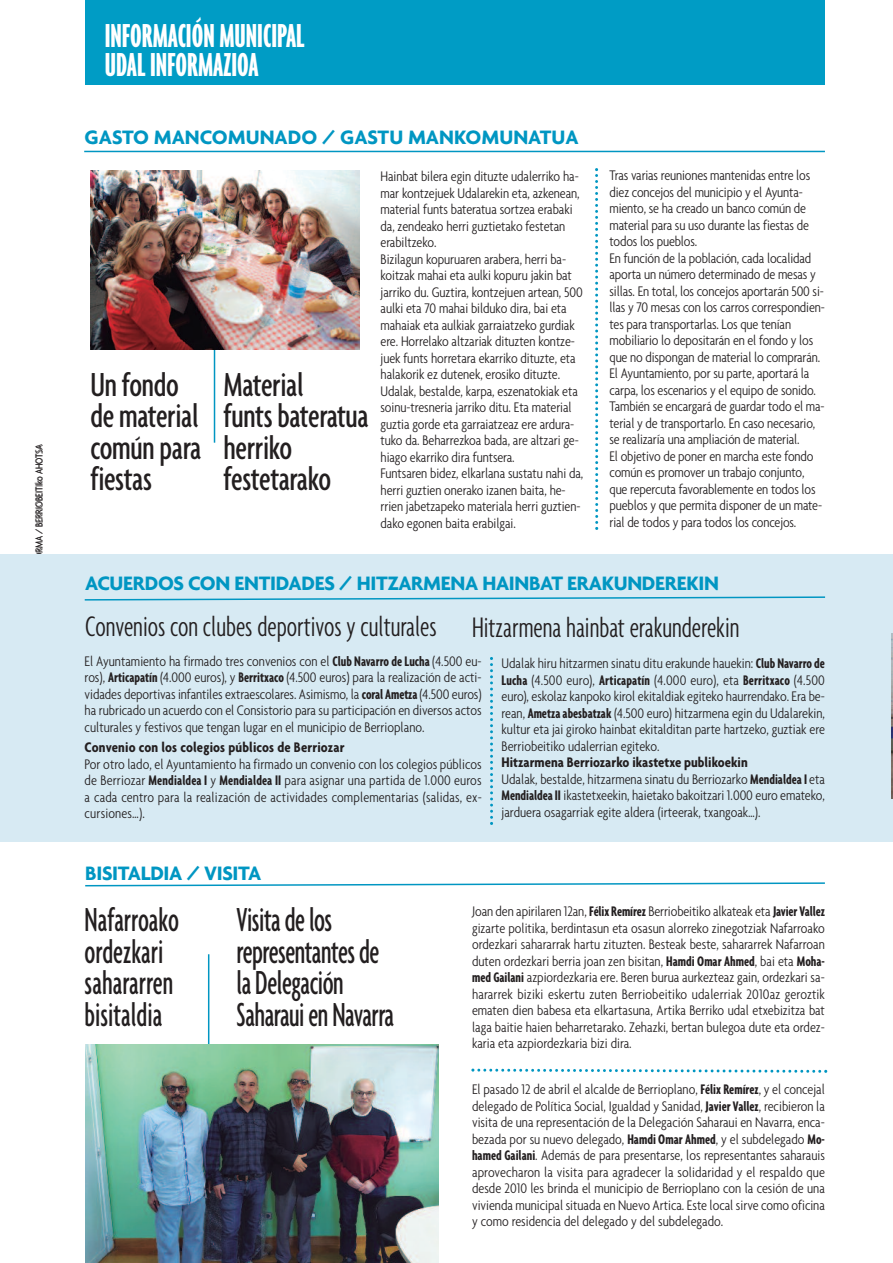
<style>
.page{position:relative;width:893px;height:1263px;background:#fff}
.page>*{position:absolute;margin:0;border:0;box-sizing:border-box;transform-origin:0 0}
.t1{font:500 extra-condensed 36px/31.5px "Agenda";letter-spacing:-.01em;color:#231f20;scale:.86 1}
.t2{font:500 extra-condensed 36px/31.5px "Agenda";letter-spacing:-.01em;color:#231f20}
.t3{font:700 ultra-condensed 36px/28.5px "Agenda";color:#fff}
.t4{font:300 extra-condensed 30.6px "Agenda";color:#231f20}
.t5{font:700 21px "Agenda";letter-spacing:-.015em;color:#0096c2}
.t6{font:300 condensed 15px/16.5px "Agenda";letter-spacing:-.005em;color:#231f20;text-align:justify}
.t7{font:700 condensed 15px "Agenda";letter-spacing:.01em;color:#231f20}
.t8{font:300 condensed 10.5px "Agenda";color:#231f20}
.s1{font-weight:700;font-stretch:extra-condensed}
.s2{font-weight:700}
</style>
<div class="page">
<div style="left:85px;top:0;width:740px;height:85px;background:#009cc5"></div>
<div style="left:0;top:554px;width:893px;height:287px;background:#d7eaf3"></div>
<hr style="left:208px;top:954px;width:1px;height:129px;background:#0096c2">
<svg style="left:85px;top:882px;width:740px;height:5px"></svg>
<hr style="left:84px;top:151px;width:741px;height:1px;background:#0096c2">
<hr style="left:214px;top:348px;width:1px;height:95px;background:#0096c2">
<svg style="left:84px;top:596px;width:742px;height:5px"></svg>
<svg style="left:490px;top:657px;width:3px;height:168px"></svg>
<svg style="left:471px;top:1068px;width:357px;height:5px"></svg>
<img style="left:85px;top:1045px;width:353px;height:218px">
<svg style="left:595px;top:168px;width:3px;height:362px"></svg>
<img style="left:90px;top:171px;width:270px;height:179px">
<img style="left:892px;top:633px;width:1px;height:165px">
<p class="t8" style="left:33px;top:623px;width:180px;rotate:-90deg">BERRIOPLANO INFORMA / BERRIOBEITIko AHOTSA</p>
<h1 class="t3" style="left:105px;top:21px;width:201px">INFORMACIÓN MUNICIPAL<br>UDAL INFORMAZIOA</h1>
<h3 class="t5" style="left:85px;top:124px;width:496px">GASTO MANCOMUNADO / GASTU MANKOMUNATUA</h3>
<h1 class="t2" style="left:90px;top:367px;width:112px">Unfondo de material comúnpara fiestas</h1>
<h1 class="t2" style="left:224px;top:367px;width:146px">Material funtsbateratua herriko festetarako</h1>
<p class="t6" style="left:381px;top:168px;width:204px;text-align:left">Hainbat bilera egin dituzte udalerriko ha&shy;mar kontzejuek Udalarekin eta, azkenean, material funts bateratua sortzea erabaki da, zendeako herri guztietako festetan erabiltzeko.<br>Bizilagun kopuruaren arabera, herri ba&shy;koitzak mahai eta aulki kopuru jakin bat jarriko du. Guztira, kontzejuen artean, 500 aulki eta 70 mahai bilduko dira, bai eta mahaiak eta aulkiak garraiatzeko gurdiak ere. Horrelako altzariak dituzten kontze&shy;juek funts horretara ekarriko dituzte, eta halakorik ez dutenek, erosiko dituzte.<br>Udalak, bestalde, karpa, eszenatokiak eta soinu-tresneria jarriko ditu. Eta material guztia gorde eta garraiatzeaz ere ardura&shy;tuko da. Beharrezkoa bada, are altzari ge&shy;hiago ekarriko dira funtsera.<br>Funtsaren bidez, elkarlana sustatu nahi da, herri guztien onerako izanen baita, he&shy;rrien jabetzapeko materiala herri guztien&shy;dako egonen baita erabilgai.</p>
<p class="t6" style="left:610px;top:167px;width:217px;text-align:left">Tras varias reuniones mantenidas entre los diez concejos del municipio y el Ayunta&shy;miento, se ha creado un banco común de material para su uso durante las fiestas de todos los pueblos.<br>En función de la población, cada localidad aporta un número determinado de mesas y sillas. En total, los concejos aportarán 500 si&shy;llas y 70 mesas con los carros correspondien&shy;tes para transportarlas. Los que tenían mobiliario lo depositarán en el fondo y los que no dispongan de material lo comprarán.<br>El Ayuntamiento, por su parte, aportará la carpa, los escenarios y el equipo de sonido.<br>También se encargará de guardar todo el ma&shy;terial y de transportarlo. En caso necesario, se realizaría una ampliación de material.<br>El objetivo de poner en marcha este fondo común es promover un trabajo conjunto, que repercuta favorablemente en todos los pueblos y que permita disponer de un mate&shy;rial de todos y para todos los concejos.</p>
<h3 class="t5" style="left:85px;top:570px;width:635px">ACUERDOS CON ENTIDADES / HITZARMENA HAINBAT ERAKUNDEREKIN</h3>
<h2 class="t4" style="left:85px;top:608px;width:353px">Convenios con clubes deportivos y culturales</h2>
<p class="t6" style="left:85px;top:652px;width:398px">El Ayuntamiento ha firmado tres convenios con el <span class="s1">Club Navarro de Lucha</span> (4.500 eu&shy;ros), <span class="s1">Articapatín</span> (4.000 euros), y <span class="s1">Berritxaco</span> (4.500 euros) para la realización de acti&shy;vidades deportivas infantiles extraescolares. Asimismo, la <span class="s1">coralAmetza</span>(4.500 euros) ha rubricado un acuerdo con el Consistorio para su participación en diversos actos culturales y festivos que tengan lugar en el municipio de Berrioplano.</p>
<p class="t7" style="left:85px;top:738px;width:261px">Convenio con los colegios públicos de Berriozar</p>
<p class="t6" style="left:85px;top:755px;width:399px">Por otro lado, el Ayuntamiento ha firmado un convenio con los colegios públicos de Berriozar <span class="s1">Mendialdea I</span> y <span class="s1">Mendialdea II</span> para asignar una partida de 1.000 euros a cada centro para la realización de actividades complementarias (salidas, ex&shy;cursiones…).</p>
<h2 class="t4" style="left:472px;top:608px;width:269px">Hitzarmena hainbat erakunderekin</h2>
<p class="t6" style="left:502px;top:655px;width:325px">Udalak hiru hitzarmen sinatu ditu erakunde hauekin: <span class="s1">Club Navarrode Lucha</span> (4.500 euro), <span class="s1">Articapatín</span> (4.000 euro), eta <span class="s1">Berritxaco</span> (4.500 euro), eskolaz kanpoko kirol ekitaldiak egiteko haurrendako. Era be&shy;rean, <span class="s1">Ametzaabesbatzak</span> (4.500 euro) hitzarmena egin du Udalarekin, kultur eta jai giroko hainbat ekitalditan parte hartzeko, guztiak ere Berriobeitiko udalerrian egiteko.</p>
<p class="t6" style="left:502px;top:754px;width:325px;text-align:left"><span class="s2">Hitzarmena Berriozarko ikastetxe publikoekin<br></span>Udalak, bestalde, hitzarmena sinatu du Berriozarko <span class="s1">MendialdeaI</span>eta <span class="s1">MendialdeaII</span> ikastetxeekin, haietako bakoitzari 1.000 euro emateko, jarduera osagarriak egite aldera (irteerak, txangoak…).</p>
<h3 class="t5" style="left:85px;top:861px;width:178px">BISITALDIA / VISITA</h3>
<h1 class="t1" style="left:85px;top:903px;width:111px">Nafarroako ordezkari sahararren bisitaldia</h1>
<h1 class="t1" style="left:236px;top:903px;width:185px">Visitadelos representantesde la Delegación<br>Saharauien Navarra</h1>
<p class="t6" style="left:472px;top:903px;width:354px">Joan den apirilaren 12an, <span class="s1">FélixRemírez</span> Berriobeitiko alkateak eta <span class="s1">JavierVallez </span>gizarte politika, berdintasun eta osasun alorreko zinegotziak Nafarroako ordezkari sahararrak hartu zituzten. Besteak beste, sahararrek Nafarroan duten ordezkari berria joan zen bisitan, <span class="s1">Hamdi Omar Ahmed</span>, bai eta <span class="s1">Moha&shy;med Gailani</span> azpiordezkaria ere. Beren burua aurkezteaz gain, ordezkari sa&shy;hararrek biziki eskertu zuten Berriobeitiko udalerriak 2010az geroztik ematen dien babesa eta elkartasuna, Artika Berriko udal etxebizitza bat laga baitie haien beharretarako. Zehazki, bertan bulegoa dute eta ordez&shy;karia eta azpiordezkaria bizi dira.</p>
<p class="t6" style="left:472px;top:1081px;width:354px">El pasado 12 de abril el alcalde de Berrioplano, <span class="s1">FélixRemírez</span>, y el concejal delegado de Política Social, Igualdad y Sanidad, <span class="s1">JavierVallez</span>, recibieron la visita de una representación de la Delegación Saharaui en Navarra, enca&shy;bezada por su nuevo delegado, <span class="s1">Hamdi Omar Ahmed</span>, y el subdelegado <span class="s1">Mo&shy;hamed Gailani</span>. Además de para presentarse, los representantes saharauis aprovecharon la visita para agradecer la solidaridad y el respaldo que desde 2010 les brinda el municipio de Berrioplano con la cesión de una vivienda municipal situada en Nuevo Artica. Este local sirve como oficina y como residencia del delegado y del subdelegado.</p>
</div>
